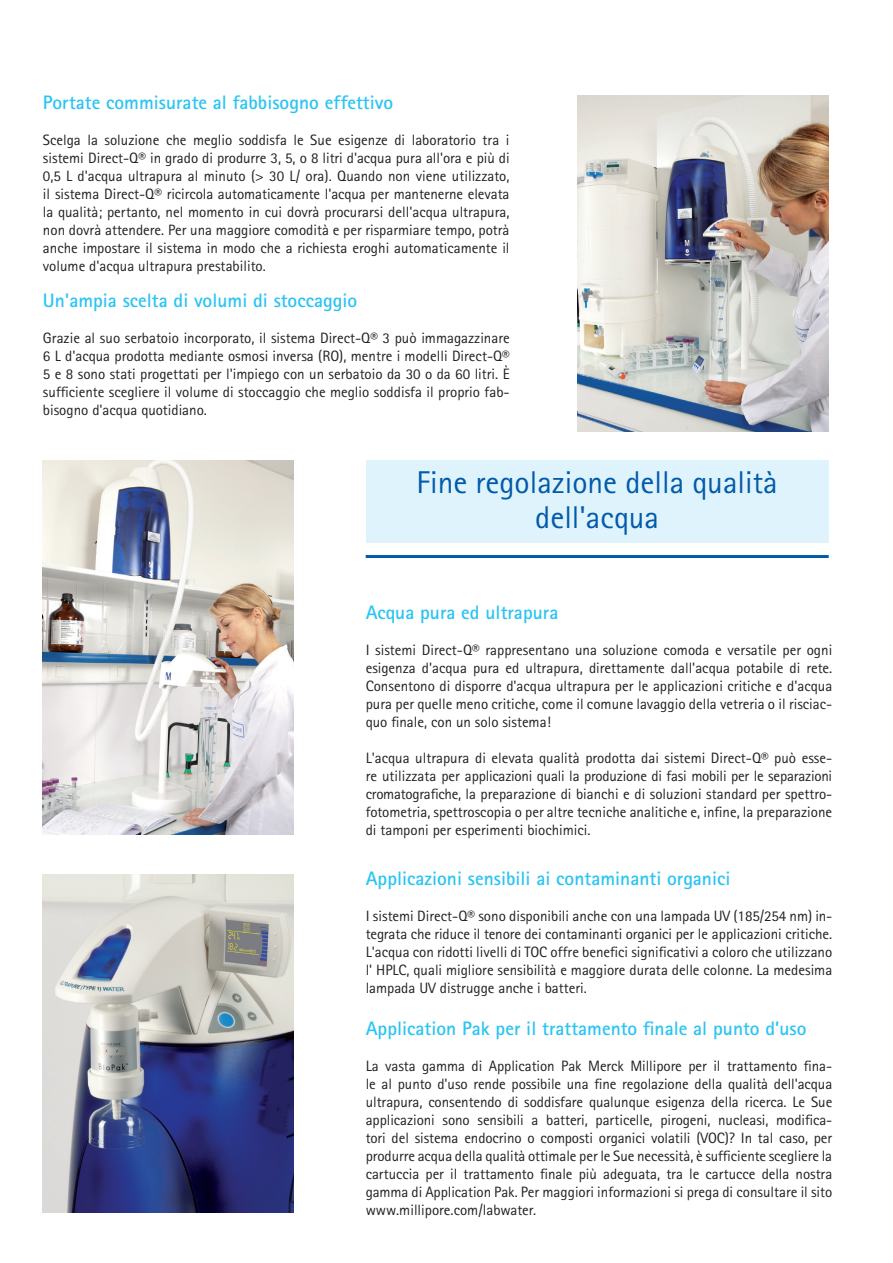
<style>
.page{position:relative;width:893px;height:1263px;background:#fff}
.page>*{position:absolute;margin:0;border:0;box-sizing:border-box;transform-origin:0 0}
.t1{font:31.5px/34.5px "Merck Sans Serif Pro";color:#015aaa;text-align:center}
.t2{font:700 19.5px "Merck Sans Serif Pro";color:#2bc4f3}
.t3{font:15px/18px "Merck Sans Serif Pro";color:#231f20;text-align:justify}
</style>
<div class="page">
<img style="left:43px;top:460px;width:251px;height:374px">
<img style="left:43px;top:875px;width:251px;height:337px">
<img style="left:577px;top:95px;width:251px;height:337px">
<div style="left:366px;top:460px;width:463px;height:83px;background:#def3fc"></div>
<hr style="left:366px;top:555px;width:463px;height:3px;background:#015aaa">
<p class="t2" style="left:43px;top:90px;width:352px">Portate commisurate al fabbisogno effettivo</p>
<p class="t3" style="left:43px;top:131px;width:468px">Scelga la soluzione che meglio soddisfa le Sue esigenze di laboratorio tra i sistemi Direct-Q® in grado di produrre 3, 5, o 8 litri d'acqua pura all'ora e più di 0,5 L d'acqua ultrapura al minuto (&gt; 30 L/ ora). Quando non viene utilizzato, il sistema Direct-Q® ricircola automaticamente l'acqua per mantenerne elevata la qualità; pertanto, nel momento in cui dovrà procurarsi dell'acqua ultrapura, non dovrà attendere. Per una maggiore comodità e per risparmiare tempo, potrà anche impostare il sistema in modo che a richiesta eroghi automaticamente il volume d'acqua ultrapura prestabilito.</p>
<p class="t2" style="left:43px;top:288px;width:316px">Un'ampia scelta di volumi di stoccaggio</p>
<p class="t3" style="left:43px;top:329px;width:468px">Grazie al suo serbatoio incorporato, il sistema Direct-Q® 3 può immagazzinare 6 L d'acqua prodotta mediante osmosi inversa (RO), mentre i modelli Direct-Q® 5 e 8 sono stati progettati per l'impiego con un serbatoio da 30 o da 60 litri. È sufficiente scegliere il volume di stoccaggio che meglio soddisfa il proprio fab&shy;bisogno d'acqua quotidiano.</p>
<p class="t1" style="left:416px;top:466px;width:363px">Fine regolazione della qualità dell'acqua</p>
<p class="t2" style="left:366px;top:600px;width:194px">Acqua pura ed ultrapura</p>
<p class="t3" style="left:366px;top:642px;width:468px">I sistemi Direct-Q® rappresentano una soluzione comoda e versatile per ogni esigenza d'acqua pura ed ultrapura, direttamente dall'acqua potabile di rete.<br>Consentono di disporre d'acqua ultrapura per le applicazioni critiche e d'acqua pura per quelle meno critiche, come il comune lavaggio della vetreria o il risciac&shy;quo finale, con un solo sistema!</p>
<p class="t3" style="left:366px;top:750px;width:468px">L'acqua ultrapura di elevata qualità prodotta dai sistemi Direct-Q® può esse&shy;re utilizzata per applicazioni quali la produzione di fasi mobili per le separazioni cromatografiche, la preparazione di bianchi e di soluzioni standard per spettro&shy;fotometria, spettroscopia o per altre tecniche analitiche e, infine, la preparazione di tamponi per esperimenti biochimici.</p>
<p class="t2" style="left:366px;top:866px;width:366px">Applicazioni sensibili ai contaminanti organici</p>
<p class="t3" style="left:366px;top:907px;width:468px">I sistemi Direct-Q® sono disponibili anche con una lampada UV (185/254 nm) in&shy;tegrata che riduce il tenore dei contaminanti organici per le applicazioni critiche.<br>L'acqua con ridotti livelli di TOC offre benefici significativi a coloro che utilizzano l' HPLC, quali migliore sensibilità e maggiore durata delle colonne. La medesima lampada UV distrugge anche i batteri.</p>
<p class="t2" style="left:366px;top:1016px;width:442px">Application Pak per il trattamento finale al punto d’uso</p>
<p class="t3" style="left:366px;top:1057px;width:468px">La vasta gamma di Application Pak Merck Millipore per il trattamento fina&shy;le al punto d'uso rende possibile una fine regolazione della qualità dell'acqua ultrapura, consentendo di soddisfare qualunque esigenza della ricerca. Le Sue applicazioni sono sensibili a batteri, particelle, pirogeni, nucleasi, modifica&shy;tori del sistema endocrino o composti organici volatili (VOC)? In tal caso, per produrre acqua della qualità ottimale per le Sue necessità, è sufficiente scegliere la cartuccia per il trattamento finale più adeguata, tra le cartucce della nostra gamma di Application Pak. Per maggiori informazioni si prega di consultare il sito www.millipore.com/labwater.</p>
</div>
